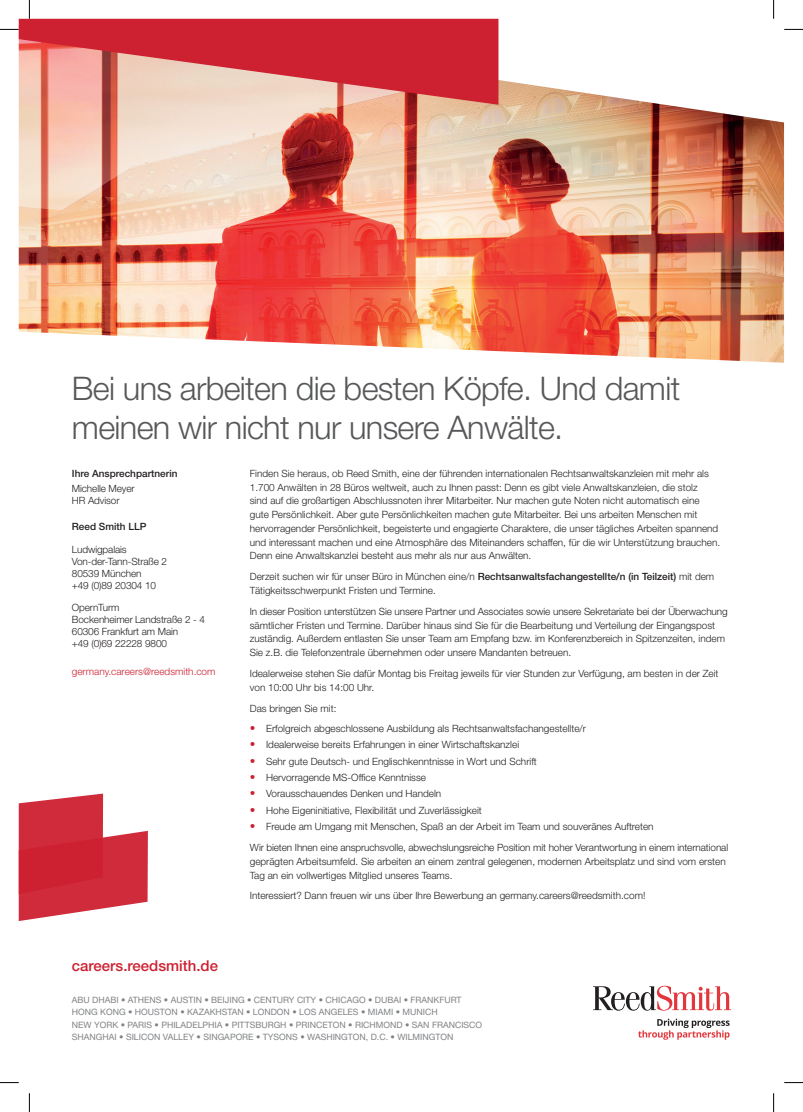
<style>
.page{position:relative;width:803px;height:1112px;background:#fff}
.page>*{position:absolute;margin:0;border:0;box-sizing:border-box;transform-origin:0 0}
.t1{font:300 32.5px/39px "Helvetica Neue LT Std";letter-spacing:-.02em;color:#57585a}
.t2{font:500 15px "Helvetica Neue LT Std";color:#cd2030}
.t3{font:300 10px/13.8px "Helvetica Neue LT Std";color:#231f20}
.t4{font:500 10px "Helvetica Neue LT Std";color:#231f20}
.t5{font:300 10px "Helvetica Neue LT Std";color:#cd2030}
.t6{font:8.75px/12.5px "Helvetica Neue LT Std";color:#808285}
.s1{font-weight:500}
.s2{font-weight:700;font-size:11.25px;color:#cd2030}
</style>
<div class="page">
<svg style="left:593px;top:985px;width:138px;height:25px"></svg>
<svg style="left:638px;top:1018px;width:91px;height:21px"></svg>
<img style="left:19px;top:26px;width:765px;height:336px">
<svg style="left:19px;top:19px;width:479px;height:86px;fill:#cd2030"></svg>
<svg style="left:19px;top:793px;width:129px;height:127px"></svg>
<svg style="left:0;top:29px;width:19px;height:1px"></svg>
<svg style="left:784px;top:29px;width:19px;height:1px"></svg>
<svg style="left:0;top:1082px;width:19px;height:1px"></svg>
<svg style="left:784px;top:1082px;width:19px;height:1px"></svg>
<svg style="left:29px;top:0;width:1px;height:19px"></svg>
<svg style="left:29px;top:1093px;width:1px;height:18px"></svg>
<svg style="left:773px;top:0;width:1px;height:19px"></svg>
<svg style="left:773px;top:1093px;width:1px;height:18px"></svg>
<h1 class="t1" style="left:72px;top:368px;width:610px">Bei uns arbeiten die besten Köpfe. Und damit meinen wir nicht nur unsere Anwälte.</h1>
<p class="t3" style="left:250px;top:466px;width:472px">Finden Sie heraus, ob Reed Smith, eine der führenden internationalen Rechtsanwaltskanzleien mit mehr als 1.700 Anwälten in 28 Büros weltweit, auch zu Ihnen passt: Denn es gibt viele Anwaltskanzleien, die stolz<br>sind auf die großartigen Abschlussnoten ihrer Mitarbeiter. Nur machen gute Noten nicht automatisch eine gute Persönlichkeit. Aber gute Persönlichkeiten machen gute Mitarbeiter. Bei uns arbeiten Menschen mit hervorragender Persönlichkeit, begeisterte und engagierte Charaktere, die unser tägliches Arbeiten spannend und interessant machen und eine Atmosphäre des Miteinanders schaffen, für die wir Unterstützung brauchen.<br>Denn eine Anwaltskanzlei besteht aus mehr als nur aus Anwälten.</p>
<p class="t3" style="left:250px;top:569px;width:466px">Derzeit suchen wir für unser Büro in München eine/n <span class="s1">Rechtsanwaltsfachangestellte/n (in Teilzeit)</span> mit dem<br>Tätigkeitsschwerpunkt Fristen und Termine.</p>
<p class="t3" style="left:250px;top:604px;width:479px">In dieser Position unterstützen Sie unsere Partner und Associates sowie unsere Sekretariate bei der Überwachung sämtlicher Fristen und Termine. Darüber hinaus sind Sie für die Bearbeitung und Verteilung der Eingangspost zuständig. Außerdem entlasten Sie unser Team am Empfang bzw. im Konferenzbereich in Spitzenzeiten, indem Sie z.B. die Telefonzentrale übernehmen oder unsere Mandanten betreuen.</p>
<p class="t3" style="left:250px;top:666px;width:470px">Idealerweise stehen Sie dafür Montag bis Freitag jeweils für vier Stunden zur Verfügung, am besten in der Zeit von 10:00 Uhr bis 14:00 Uhr.</p>
<p class="t3" style="left:250px;top:701px;width:88px">Das bringen Sie mit:</p>
<p class="t3" style="left:250px;top:720px;width:338px"><span class="s2">•</span> Erfolgreich abgeschlossene Ausbildung als Rechtsanwaltsfachangestellte/r</p>
<p class="t3" style="left:250px;top:737px;width:271px"><span class="s2">•</span> Idealerweise bereits Erfahrungen in einer Wirtschaftskanzlei</p>
<p class="t3" style="left:250px;top:753px;width:289px"><span class="s2">•</span> Sehr gute Deutsch- und Englischkenntnisse in Wort und Schrift</p>
<p class="t3" style="left:250px;top:770px;width:178px"><span class="s2">•</span> Hervorragende MS-Office Kenntnisse</p>
<p class="t3" style="left:250px;top:786px;width:193px"><span class="s2">•</span> Vorausschauendes Denken und Handeln</p>
<p class="t3" style="left:250px;top:802px;width:234px"><span class="s2">•</span> Hohe Eigeninitiative, Flexibilität und Zuverlässigkeit</p>
<p class="t3" style="left:250px;top:815px;width:480px;line-height:20.9px"><span class="s2">•</span> Freude am Umgang mit Menschen, Spaß an der Arbeit im Team und souveränes Auftreten<br>Wir bieten Ihnen eine anspruchsvolle, abwechslungsreiche Position mit hoher Verantwortung in einem international</p>
<p class="t3" style="left:250px;top:853px;width:477px">geprägten Arbeitsumfeld. Sie arbeiten an einem zentral gelegenen, modernen Arbeitsplatz und sind vom ersten<br>Tag an ein vollwertiges Mitglied unseres Teams.</p>
<p class="t3" style="left:250px;top:888px;width:397px">Interessiert? Dann freuen wir uns über Ihre Bewerbung an germany.careers@reedsmith.com!</p>
<p class="t4" style="left:72px;top:467px;width:107px">Ihre Ansprechpartnerin</p>
<p class="t3" style="left:72px;top:482px;width:64px;line-height:12px">Michelle Meyer<br>HR Advisor</p>
<p class="t4" style="left:72px;top:520px;width:76px">Reed Smith LLP</p>
<p class="t3" style="left:72px;top:543px;width:97px;line-height:12px">Ludwigpalais<br>Von-der-Tann-Straße 2<br>80539 München<br>+49 (0)89 20304 10</p>
<p class="t3" style="left:72px;top:601px;width:135px;line-height:12px">OpernTurm<br>Bockenheimer Landstraße 2 - 4<br>60306 Frankfurt am Main<br>+49 (0)69 22228 9800</p>
<p class="t5" style="left:72px;top:664px;width:145px">germany.careers@reedsmith.com</p>
<h2 class="t2" style="left:72px;top:956px;width:148px">careers.reedsmith.de</h2>
<p class="t6" style="left:72px;top:992px;width:412px">ABU DHABI • ATHENS • AUSTIN • BEIJING • CENTURY CITY • CHICAGO • DUBAI • FRANKFURT HONG KONG • HOUSTON • KAZAKHSTAN • LONDON • LOS ANGELES • MIAMI • MUNICH<br>NEW YORK • PARIS • PHILADELPHIA • PITTSBURGH • PRINCETON • RICHMOND • SAN FRANCISCO SHANGHAI • SILICON VALLEY • SINGAPORE • TYSONS • WASHINGTON, D.C. • WILMINGTON</p>
</div>
